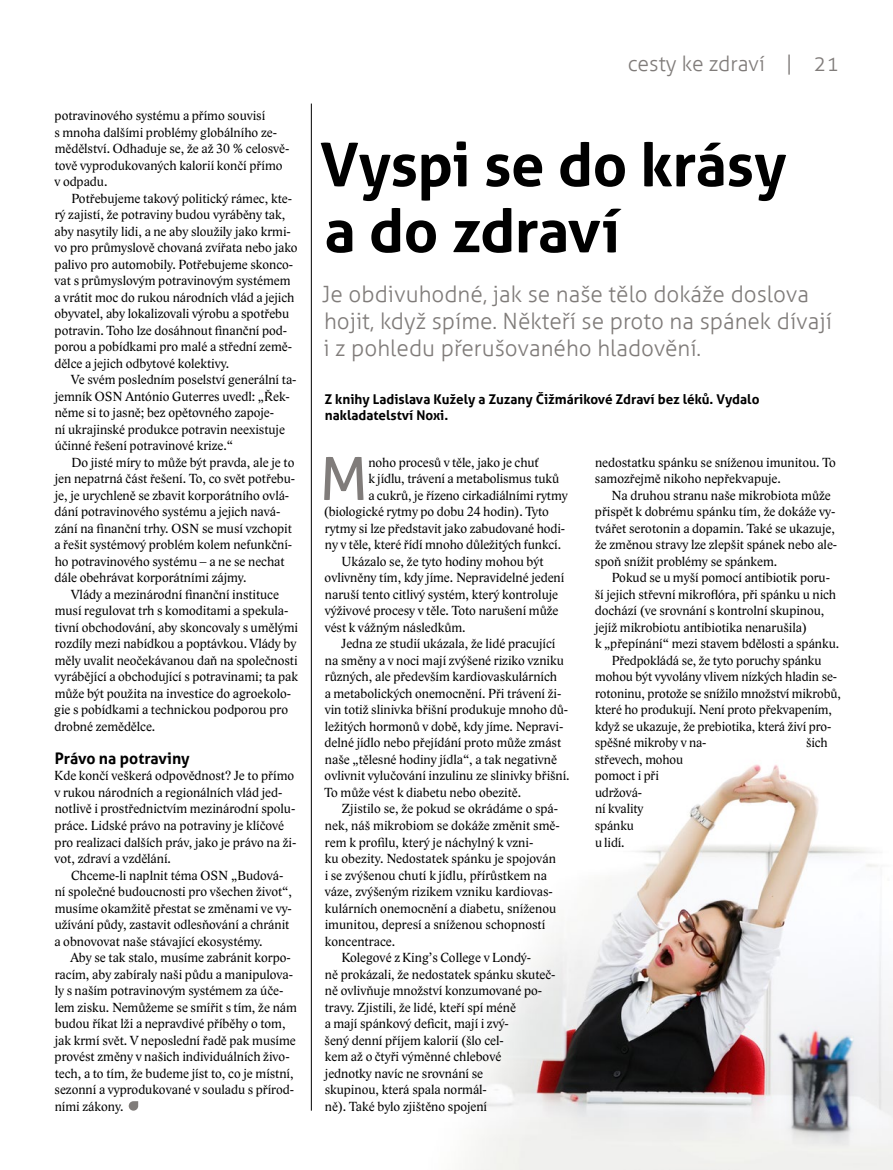
<style>
.page{position:relative;width:893px;height:1170px;background:#fff}
.page>*{position:absolute;margin:0;border:0;box-sizing:border-box;transform-origin:0 0}
.N1{font:700 60px/66px "Aller";letter-spacing:-.01em;color:#000}
.O1_iniciala{font:59.25px "Aller";color:#807c7a}
.N2_perex{font:300 22.5px/27px "Aller";color:#807c7a}
.rubrika{font:300 21px "Aller";color:#807c7a}
.N3{font:700 15.75px "Aller";color:#000}
.p2{font:13.5px/16.5px "Lido STF";color:#000}
.O2{font:13.5px/16.5px "Lido STF";letter-spacing:-.005em;color:#000}
.p1{font:13.5px/16.5px "Lido STF";color:#000}
.O1_iniciala-2{font:13.5px "Lido STF";letter-spacing:-.005em;color:#000}
.autor{font:700 13.5px/16.5px "Aller";color:#000}
</style>
<div class="page">
<img style="left:310px;top:702px;width:583px;height:467px">
<hr style="left:311px;top:104px;width:1px;height:1006px;background:#000">
<svg style="left:129px;top:1101px;width:9px;height:9px"></svg>
<p class="p2" style="left:55px;top:107px;width:236px">potravinového systému a přímo souvisí<br>s mnoha dalšími problémy globálního ze&shy;mědělství. Odhaduje se, že až 30 % celosvě&shy;tově vyprodukovaných kalorií končí přímo v odpadu.</p>
<p class="p2" style="left:54px;top:190px;width:245px;text-indent:17px">Potřebujeme takový politický rámec, kte&shy;rý zajistí, že potraviny budou vyráběny tak, aby nasytily lidi, a ne aby sloužily jako krmi&shy;vo pro průmyslově chovaná zvířata nebo jako palivo pro automobily. Potřebujeme skonco&shy;vat s průmyslovým potravinovým systémem a vrátit moc do rukou národních vlád a jejich obyvatel, aby lokalizovali výrobu a spotřebu potravin. Toho lze dosáhnout finanční pod&shy;porou a pobídkami pro malé a střední země&shy;dělce a jejich odbytové kolektivy.</p>
<p class="p2" style="left:55px;top:371px;width:243px;text-indent:16px">Ve svém posledním poselství generální ta&shy;jemník OSN António Guterres uvedl: „Řek&shy;něme si to jasně; bez opětovného zapoje-<br>ní ukrajinské produkce potravin neexistuje účinné řešení potravinové krize.“</p>
<p class="p2" style="left:54px;top:454px;width:242px;text-indent:17px">Do jisté míry to může být pravda, ale je to jen nepatrná část řešení. To, co svět potřebu&shy;je, je urychleně se zbavit korporátního ovlá&shy;dání potravinového systému a jejich navá&shy;zání na finanční trhy. OSN se musí vzchopit a řešit systémový problém kolem nefunkční&shy;ho potravinového systému – a ne se nechat dále obehrávat korporátními zájmy.</p>
<p class="p2" style="left:54px;top:586px;width:245px;text-indent:17px">Vlády a mezinárodní finanční instituce musí regulovat trh s komoditami a spekula&shy;tivní obchodování, aby skoncovaly s umělými rozdíly mezi nabídkou a poptávkou. Vlády by měly uvalit neočekávanou daň na společnosti vyrábějící a obchodující s potravinami; ta pak může být použita na investice do agroekolo&shy;gie s pobídkami a technickou podporou pro drobné zemědělce.</p>
<p class="N3" style="left:55px;top:748px;width:137px">Právo na potraviny</p>
<p class="p1" style="left:55px;top:767px;width:243px">Kde končí veškerá odpovědnost? Je to přímo v rukou národních a regionálních vlád jed&shy;notlivě i prostřednictvím mezinárodní spolu&shy;práce. Lidské právo na potraviny je klíčové pro realizaci dalších práv, jako je právo na ži&shy;vot, zdraví a vzdělání.</p>
<p class="p2" style="left:55px;top:866px;width:239px;text-indent:17px">Chceme-li naplnit téma OSN „Budová&shy;ní společné budoucnosti pro všechen život“, musíme okamžitě přestat se změnami ve vy&shy;užívání půdy, zastavit odlesňování a chránit a obnovovat naše stávající ekosystémy.</p>
<p class="p2" style="left:55px;top:949px;width:244px;text-indent:16px">Aby se tak stalo, musíme zabránit korpo&shy;racím, aby zabíraly naši půdu a manipulova&shy;ly s naším potravinovým systémem za úče&shy;lem zisku. Nemůžeme se smířit s tím, že nám budou říkat lži a nepravdivé příběhy o tom, jak krmí svět. V neposlední řadě pak musíme provést změny v našich individuálních živo&shy;tech, a to tím, že budeme jíst to, co je místní, sezonní a vyprodukované v souladu s přírod&shy;ními zákony.</p>
<p class="rubrika" style="left:628px;top:50px;width:139px">cesty ke zdraví</p>
<p class="rubrika" style="left:786px;top:50px;width:55px">| 21</p>
<p class="N1" style="left:320px;top:131px;width:468px">Vyspi se do krásy a do zdraví</p>
<p class="N2_perex" style="left:322px;top:280px;width:512px">Je obdivuhodné, jak se naše tělo dokáže doslova hojit, když spíme. Někteří se proto na spánek dívají i z pohledu přerušovaného hladovění.</p>
<p class="autor" style="left:324px;top:390px;width:437px">Z knihy Ladislava Kužely a Zuzany Čižmárikové Zdraví bez léků. Vydalo nakladatelství Noxi.</p>
<p class="O1_iniciala" style="left:320px;top:442px;width:50px">M</p>
<p class="O1_iniciala-2" style="left:368px;top:454px;width:172px">noho procesů v těle, jako je chuť</p>
<p class="p2" style="left:595px;top:454px;width:242px">nedostatku spánku se sníženou imunitou. To samozřejmě nikoho nepřekvapuje.</p>
<p class="p2" style="left:595px;top:487px;width:244px;text-indent:17px">Na druhou stranu naše mikrobiota může přispět k dobrému spánku tím, že dokáže vy&shy;tvářet serotonin a dopamin. Také se ukazuje, že změnou stravy lze zlepšit spánek nebo ale&shy;spoň snížit problémy se spánkem.</p>
<p class="p2" style="left:595px;top:569px;width:246px;text-indent:17px">Pokud se u myší pomocí antibiotik poru&shy;ší jejich střevní mikroflóra, při spánku u nich dochází (ve srovnání s kontrolní skupinou, jejíž mikrobiotu antibiotika nenarušila)<br>k „přepínání“ mezi stavem bdělosti a spánku.</p>
<p class="O2" style="left:595px;top:652px;width:247px;text-indent:17px">Předpokládá se, že tyto poruchy spánku mohou být vyvolány vlivem nízkých hladin se&shy;rotoninu, protože se snížilo množství mikrobů, které ho produkují. Není proto překvapením, když se ukazuje, že prebiotika, která živí pro&shy;spěšné mikroby v na-</p>
<p class="O1_iniciala-2" style="left:368px;top:470px;width:192px">k jídlu, trávení a metabolismus tuků</p>
<p class="O1_iniciala-2" style="left:368px;top:487px;width:201px">a cukrů, je řízeno cirkadiálními rytmy</p>
<p class="O1_iniciala-2" style="left:324px;top:503px;width:227px">(biologické rytmy po dobu 24 hodin). Tyto</p>
<p class="O1_iniciala-2" style="left:325px;top:520px;width:242px">rytmy si lze představit jako zabudované hodi-</p>
<p class="O1_iniciala-2" style="left:325px;top:536px;width:238px">ny v těle, které řídí mnoho důležitých funkcí.</p>
<p class="p2" style="left:325px;top:553px;width:241px;text-indent:17px">Ukázalo se, že tyto hodiny mohou být ovlivněny tím, kdy jíme. Nepravidelné jedení naruší tento citlivý systém, který kontroluje výživové procesy v těle. Toto narušení může vést k vážným následkům.</p>
<p class="p2" style="left:324px;top:635px;width:247px;text-indent:17px">Jedna ze studií ukázala, že lidé pracující na směny a v noci mají zvýšené riziko vzniku různých, ale především kardiovaskulárních<br>a metabolických onemocnění. Při trávení ži&shy;vin totiž slinivka břišní produkuje mnoho dů&shy;ležitých hormonů v době, kdy jíme. Nepravi&shy;delné jídlo nebo přejídání proto může zmást naše „tělesné hodiny jídla“, a tak negativně ovlivnit vylučování inzulinu ze slinivky břišní.<br>To může vést k diabetu nebo obezitě.</p>
<p class="p2" style="left:325px;top:800px;width:237px;text-indent:17px">Zjistilo se, že pokud se okrádáme o spá&shy;nek, náš mikrobiom se dokáže změnit smě&shy;rem k profilu, který je náchylný k vzni-<br>ku obezity. Nedostatek spánku je spojován i se zvýšenou chutí k jídlu, přírůstkem na váze, zvýšeným rizikem vzniku kardiovas&shy;kulárních onemocnění a diabetu, sníženou imunitou, depresí a sníženou schopností koncentrace.</p>
<p class="p2" style="left:325px;top:949px;width:232px;text-indent:17px">Kolegové z King’s College v Londý-<br>ně prokázali, že nedostatek spánku skuteč&shy;ně ovlivňuje množství konzumované po&shy;travy. Zjistili, že lidé, kteří spí méně<br>a mají spánkový deficit, mají i zvý-<br>šený denní příjem kalorií (šlo cel-<br>kem až o čtyři výměnné chlebové<br>jednotky navíc ne srovnání se<br>skupinou, která spala normál-<br>ně). Také bylo zjištěno spojení</p>
<p class="O2" style="left:806px;top:734px;width:23px">šich</p>
<p class="O2" style="left:595px;top:751px;width:90px">střevech, mohou pomoct i při udržová-<br>ní kvality spánku<br>u lidí.</p>
</div>
